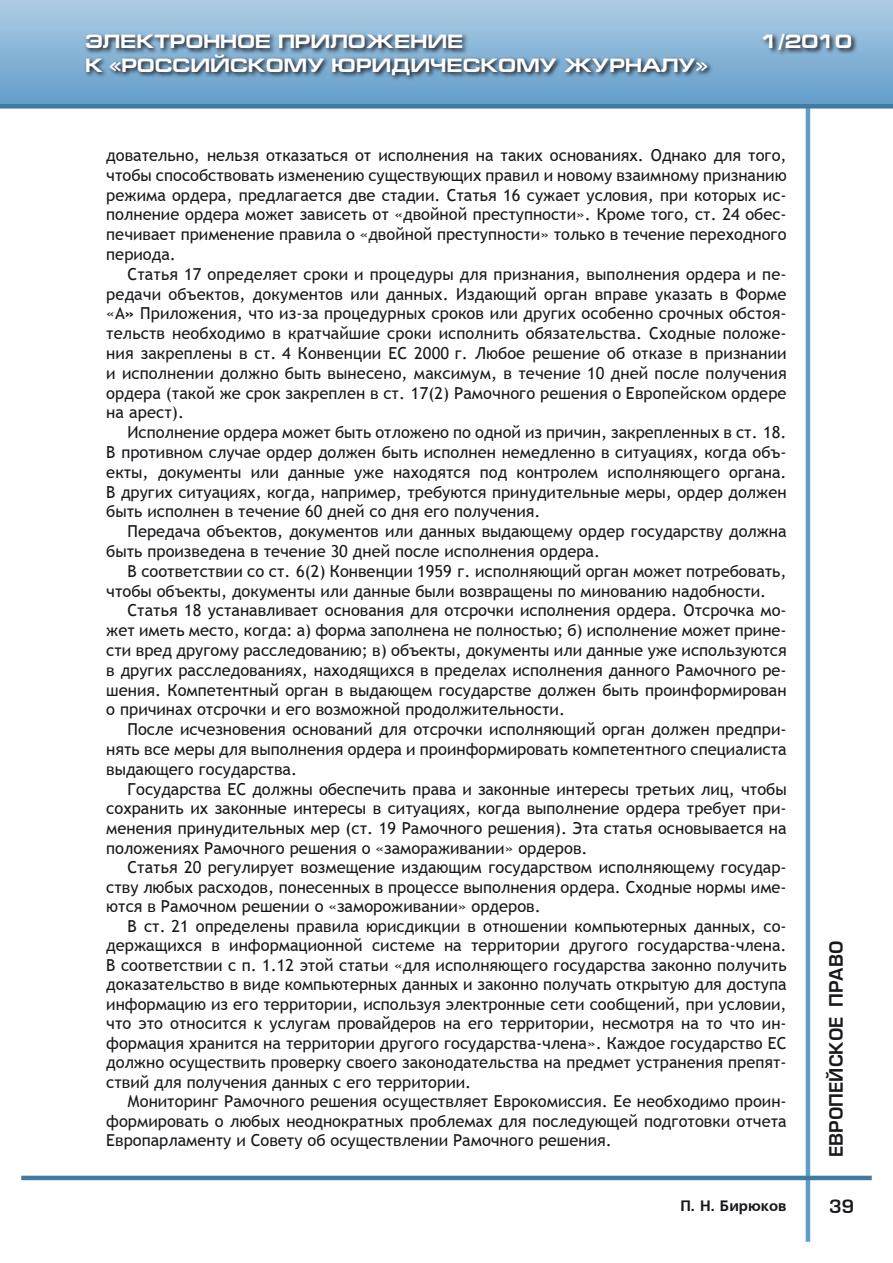
<style>
.page{position:relative;width:893px;height:1263px;background:#fff}
.page>*{position:absolute;margin:0;border:0;box-sizing:border-box;transform-origin:0 0}
.t1{font:700 19.5px "Europe Ext";color:#fff}
.t2{font:18px "Europe Demi Normal";color:#1a171c}
.t3{font:16.5px/19.8px "Trebuchet MS";color:#1a171c;text-align:justify}
.t4{font:15px "Free Set Bold Cyrillic";color:#1a171c}
.s1{font-weight:700}
</style>
<div class="page">
<hr style="left:806px;top:91px;width:4px;height:1151px;background:#609ec9">
<hr style="left:21px;top:1176px;width:851px;height:4px;background:#427aa0">
<div style="left:0;top:0;width:893px;height:106px;background:linear-gradient(to bottom,#afcde5,#629ec9)"></div>
<div style="left:0;top:104px;width:893px;height:5px;background:#427aa0"></div>
<svg style="left:83px;top:31px;width:810px;height:121px"></svg>
<p class="t1" style="left:85px;top:31px;width:380px">ЭЛЕКТРОННОЕ ПРИЛОЖЕНИЕ</p>
<p class="t1" style="left:761px;top:31px;width:92px">1/2010</p>
<p class="t1" style="left:85px;top:54px;width:624px">К «РОССИЙСКОМУ ЮРИДИЧЕСКОМУ ЖУРНАЛУ»</p>
<p class="t3" style="left:106px;top:145px;width:682px">довательно, нельзя отказаться от исполнения на таких основаниях. Однако для того, чтобы способствовать изменению существующих правил и новому взаимному признанию режима ордера, предлагается две стадии. Статья 16 сужает условия, при которых ис&shy;полнение ордера может зависеть от «двойной преступности». Кроме того, ст. 24 обес&shy;печивает применение правила о «двойной преступности» только в течение переходного периода.</p>
<p class="t3" style="left:106px;top:264px;width:682px;text-indent:21px">Статья 17 определяет сроки и процедуры для признания, выполнения ордера и пе&shy;редачи объектов, документов или данных. Издающий орган вправе указать в Форме «А<span class="s1">»</span> Приложения, что из-за процедурных сроков или других особенно срочных обстоя&shy;тельств необходимо в кратчайшие сроки исполнить обязательства. Сходные положе&shy;ния закреплены в ст. 4 Конвенции ЕС 2000 г. Любое решение об отказе в признании и исполнении должно быть вынесено, максимум, в течение 10 дней после получения ордера (такой же срок закреплен в ст. 17(2) Рамочного решения о Европейском ордере на арест).</p>
<p class="t3" style="left:106px;top:423px;width:682px;text-indent:21px">Исполнение ордера может быть отложено по одной из причин, закрепленных в ст. 18.<br>В противном случае ордер должен быть исполнен немедленно в ситуациях, когда объ&shy;екты, документы или данные уже находятся под контролем исполняющего органа.<br>В других ситуациях, когда, например, требуются принудительные меры, ордер должен быть исполнен в течение 60 дней со дня его получения.</p>
<p class="t3" style="left:106px;top:522px;width:682px;text-indent:21px">Передача объектов, документов или данных выдающему ордер государству должна быть произведена в течение 30 дней после исполнения ордера.</p>
<p class="t3" style="left:106px;top:561px;width:682px;text-indent:21px">В соответствии со ст. 6(2) Конвенции 1959 г. исполняющий орган может потребовать, чтобы объекты, документы или данные были возвращены по минованию надобности.</p>
<p class="t3" style="left:106px;top:601px;width:682px;text-indent:21px">Статья 18 устанавливает основания для отсрочки исполнения ордера. Отсрочка мо&shy;жет иметь место, когда: а) форма заполнена не полностью; б) исполнение может прине&shy;сти вред другому расследованию; в) объекты, документы или данные уже используются в других расследованиях, находящихся в пределах исполнения данного Рамочного ре&shy;шения. Компетентный орган в выдающем государстве должен быть проинформирован о причинах отсрочки и его возможной продолжительности.</p>
<p class="t3" style="left:106px;top:720px;width:682px;text-indent:21px">После исчезновения оснований для отсрочки исполняющий орган должен предпри&shy;нять все меры для выполнения ордера и проинформировать компетентного специалиста выдающего государства.</p>
<p class="t3" style="left:106px;top:779px;width:682px;text-indent:21px">Государства ЕС должны обеспечить права и законные интересы третьих лиц, чтобы сохранить их законные интересы в ситуациях, когда выполнение ордера требует при&shy;менения принудительных мер (ст. 19 Рамочного решения). Эта статья основывается на положениях Рамочного решения о «замораживании» ордеров.</p>
<p class="t3" style="left:106px;top:858px;width:682px;text-indent:21px">Статья 20 регулирует возмещение издающим государством исполняющему государ&shy;ству любых расходов, понесенных в процессе выполнения ордера. Сходные нормы име&shy;ются в Рамочном решении о «замороживании» ордеров.</p>
<p class="t3" style="left:106px;top:916px;width:682px;text-indent:21px">В ст. 21 определены правила юрисдикции в отношении компьютерных данных, со&shy;держащихся в информационной системе на территории другого государства-члена.<br>В соответствии с п. 1.12 этой статьи «для исполняющего государства законно получить доказательство в виде компьютерных данных и законно получать открытую для доступа информацию из его территории, используя электронные сети сообщений, при условии, что это относится к услугам провайдеров на его территории, несмотря на то что ин&shy;формация хранится на территории другого государства-члена». Каждое государство ЕС должно осуществить проверку своего законодательства на предмет устранения препят&shy;ствий для получения данных с его территории.</p>
<p class="t3" style="left:106px;top:1092px;width:682px;text-indent:21px">Мониторинг Рамочного решения осуществляет Еврокомиссия. Ее необходимо проин&shy;формировать о любых неоднократных проблемах для последующей подготовки отчета Европарламенту и Совету об осуществлении Рамочного решения.</p>
<p class="t4" style="left:680px;top:1197px;width:108px">П. Н. Бирюков</p>
<p class="t2" style="left:826px;top:1157px;width:217px;rotate:-90deg">европейское право</p>
<p class="t2" style="left:829px;top:1196px;width:27px">39</p>
</div>
